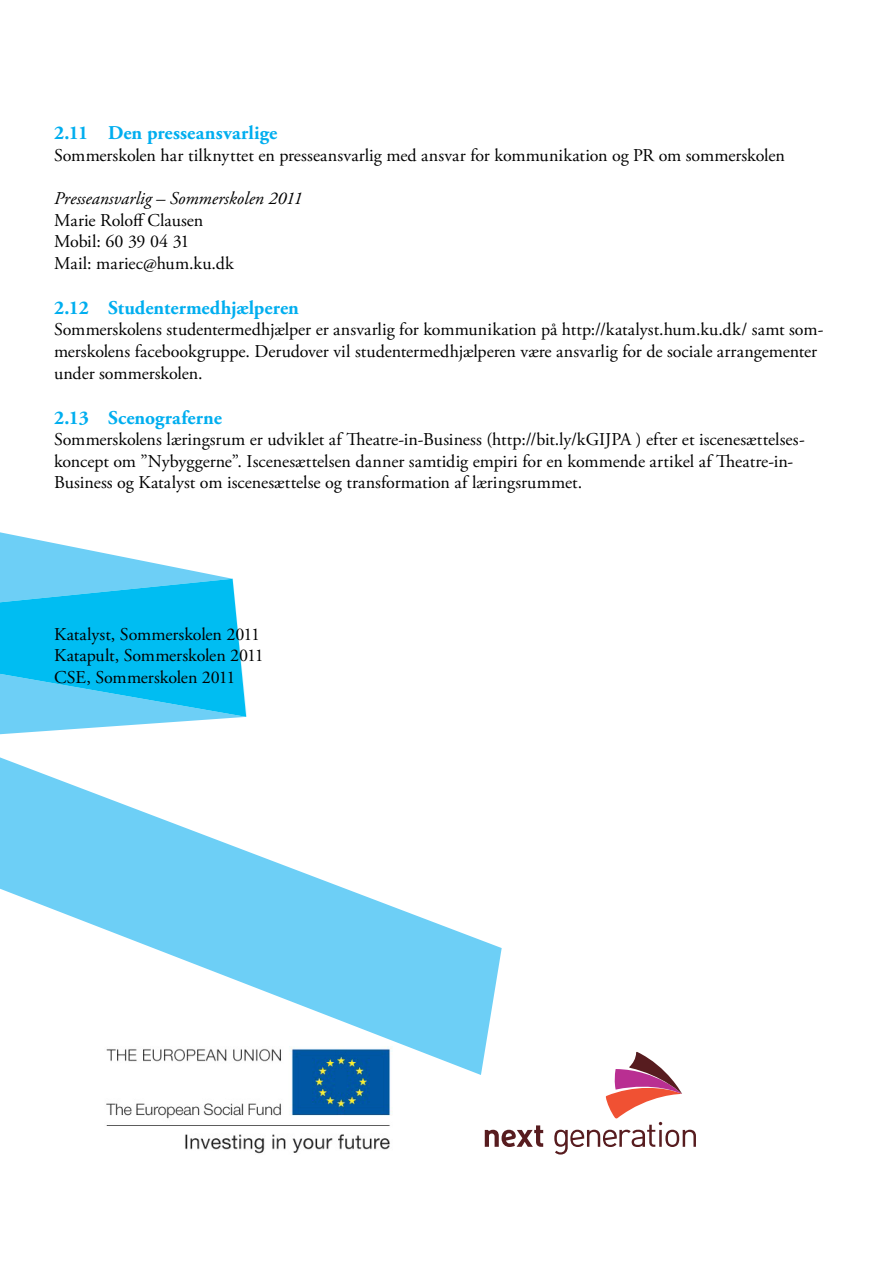
<style>
.page{position:relative;width:893px;height:1263px;background:#fff}
.page>*{position:absolute;margin:0;border:0;box-sizing:border-box;transform-origin:0 0}
.t1{font:700 19.5px "Adobe Garamond Pro";letter-spacing:.005em;color:#00aeef}
.t2{font:18px/21.6px "Adobe Garamond Pro";color:#000}
.t3{font:italic 18px "Adobe Garamond Pro";color:#000}
</style>
<div class="page">
<svg style="left:0;top:532px;width:246px;height:202px"></svg>
<svg style="left:0;top:757px;width:502px;height:318px"></svg>
<img style="left:105px;top:1046px;width:288px;height:108px">
<svg style="left:554px;top:1052px;width:142px;height:102px"></svg>
<svg style="left:485px;top:1125px;width:58px;height:22px"></svg>
<p class="t1" style="left:54px;top:122px;width:225px">2.11 Den presseansvarlige</p>
<p class="t2" style="left:54px;top:145px;width:732px">Sommerskolen har tilknyttet en presseansvarlig med ansvar for kommunikation og PR om sommerskolen</p>
<p class="t3" style="left:54px;top:188px;width:250px">Presseansvarlig – Sommerskolen 2011</p>
<p class="t2" style="left:54px;top:210px;width:181px">Marie Roloff Clausen<br>Mobil: 60 39 04 31<br>Mail: mariec@hum.ku.dk</p>
<p class="t1" style="left:54px;top:296px;width:246px">2.12 Studentermedhjælperen</p>
<p class="t2" style="left:54px;top:320px;width:771px">Sommerskolens studentermedhjælper er ansvarlig for kommunikation på http://katalyst.hum.ku.dk/ samt som&shy;merskolens facebookgruppe. Derudover vil studentermedhjælperen være ansvarlig for de sociale arrangementer under sommerskolen.</p>
<p class="t1" style="left:54px;top:406px;width:169px">2.13 Scenograferne</p>
<p class="t2" style="left:54px;top:429px;width:752px">Sommerskolens læringsrum er udviklet af Theatre-in-Business (http://bit.ly/kGIJPA ) efter et iscenesættelses&shy;koncept om ”Nybyggerne”. Iscenesættelsen danner samtidig empiri for en kommende artikel af Theatre-in-<br>Business og Katalyst om iscenesættelse og transformation af læringsrummet.</p>
<p class="t2" style="left:54px;top:624px;width:211px">Katalyst, Sommerskolen 2011<br>Katapult, Sommerskolen 2011<br>CSE, Sommerskolen 2011</p>
</div>
